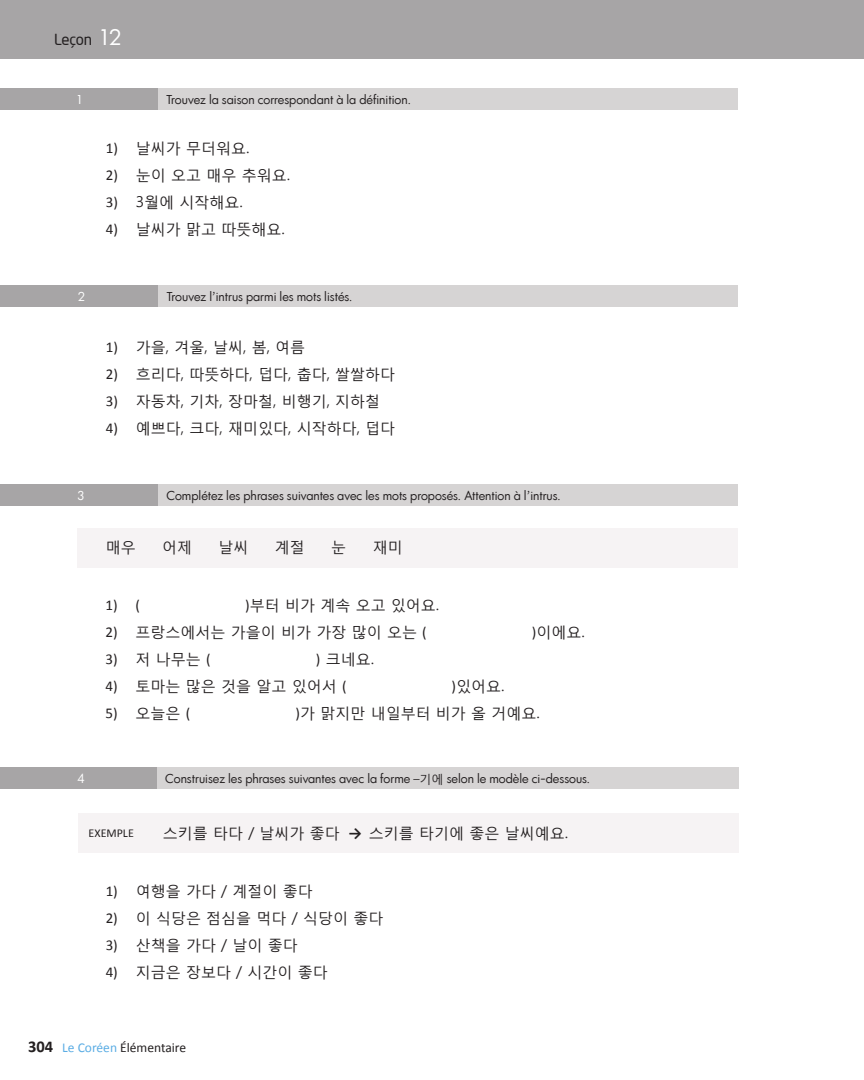
<style>
.page{position:relative;width:864px;height:1080px;background:#fff}
.page>*{position:absolute;margin:0;border:0;box-sizing:border-box;transform-origin:0 0}
.t1{font:15px "Malgun Gothic";color:#231f20}
.t2{font:15px "Calibri";color:#231f20}
.t3{font:15px "Neo Sans Pro";letter-spacing:-.01em;color:#231f20}
.t4{font:13.5px "Calibri";color:#231f20}
.Dialogue_Title{font:12px "Luz Sans";color:#231f20}
.Dialogue_Title-2{font:12px "Calibri";color:#231f20}
.t5{font:12px "Luz Sans";color:#fff}
.s1{font-family:"Luz Sans";font-size:21px;color:#fff}
.s2{font-family:"Calibri"}
.s3{font-family:"Malgun Gothic"}
.s4{font-family:"Calibri";font-weight:700}
.s5{font-weight:700;font-size:16.5px}
.s6{color:#5bade4}
</style>
<div class="page">
<div style="left:0;top:0;width:864px;height:59px;background:#a7a5a6"></div>
<div style="left:0;top:88px;width:158px;height:21px;background:#a7a5a6"></div>
<div style="left:158px;top:88px;width:580px;height:21px;background:#d6d4d4"></div>
<div style="left:0;top:286px;width:159px;height:21px;background:#a7a5a6"></div>
<div style="left:159px;top:286px;width:579px;height:21px;background:#d6d4d4"></div>
<div style="left:0;top:484px;width:158px;height:22px;background:#a7a5a6"></div>
<div style="left:158px;top:484px;width:580px;height:22px;background:#d6d4d4"></div>
<div style="left:78px;top:528px;width:660px;height:40px;background:#f6f3f4"></div>
<div style="left:0;top:768px;width:157px;height:21px;background:#a7a5a6"></div>
<div style="left:157px;top:768px;width:581px;height:21px;background:#d6d4d4"></div>
<div style="left:78px;top:813px;width:660px;height:40px;background:#f6f3f4"></div>
<p class="t3" style="left:54px;top:30px;width:69px">Leçon <span class="s1">12</span></p>
<p class="t5" style="left:77px;top:92px;width:6px">1</p>
<p class="Dialogue_Title" style="left:166px;top:92px;width:246px">Trouvez la saison correspondant à la définition.</p>
<p class="t1" style="left:106px;top:139px;width:145px"><span class="s2">1)</span> 날씨가 무더워요.</p>
<p class="t1" style="left:106px;top:166px;width:186px"><span class="s2">2)</span> 눈이 오고 매우 추워요.</p>
<p class="t1" style="left:106px;top:193px;width:138px"><span class="s2">3)</span> 3월에 시작해요.</p>
<p class="t1" style="left:106px;top:220px;width:180px"><span class="s2">4)</span> 날씨가 맑고 따뜻해요.</p>
<p class="t5" style="left:78px;top:289px;width:9px">2</p>
<p class="Dialogue_Title" style="left:167px;top:290px;width:187px">Trouvez l’intrus parmi les mots listés.</p>
<p class="t1" style="left:106px;top:338px;width:201px"><span class="s2">1)</span> 가을, 겨울, 날씨, 봄, 여름</p>
<p class="t1" style="left:106px;top:365px;width:291px"><span class="s2">2)</span> 흐리다, 따뜻하다, 덥다, 춥다, 쌀쌀하다</p>
<p class="t1" style="left:106px;top:392px;width:276px"><span class="s2">3)</span> 자동차, 기차, 장마철, 비행기, 지하철</p>
<p class="t1" style="left:106px;top:419px;width:291px"><span class="s2">4)</span> 예쁘다, 크다, 재미있다, 시작하다, 덥다</p>
<p class="t5" style="left:77px;top:488px;width:8px">3</p>
<p class="Dialogue_Title" style="left:166px;top:488px;width:396px">Complétez les phrases suivantes avec les mots proposés. Attention à l’intrus.</p>
<p class="t1" style="left:106px;top:538px;width:31px">매우</p>
<p class="t1" style="left:162px;top:538px;width:31px">어제</p>
<p class="t1" style="left:219px;top:538px;width:31px">날씨</p>
<p class="t1" style="left:275px;top:538px;width:31px">계절</p>
<p class="t1" style="left:331px;top:538px;width:16px">눈</p>
<p class="t1" style="left:373px;top:538px;width:31px">재미</p>
<p class="t2" style="left:106px;top:595px;width:36px">1) (</p>
<p class="t1" style="left:245px;top:596px;width:195px"><span class="s2">)</span>부터 비가 계속 오고 있어요.</p>
<p class="t1" style="left:106px;top:623px;width:323px"><span class="s2">2)</span> 프랑스에서는 가을이 비가 가장 많이 오는 <span class="s2">(</span></p>
<p class="t1" style="left:532px;top:623px;width:54px"><span class="s2">)</span>이에요.</p>
<p class="t1" style="left:106px;top:650px;width:107px"><span class="s2">3)</span> 저 나무는 <span class="s2">(</span></p>
<p class="t1" style="left:316px;top:650px;width:60px"><span class="s2">)</span> 크네요.</p>
<p class="t1" style="left:106px;top:677px;width:242px"><span class="s2">4)</span> 토마는 많은 것을 알고 있어서 <span class="s2">(</span></p>
<p class="t1" style="left:452px;top:677px;width:54px"><span class="s2">)</span>있어요.</p>
<p class="t2" style="left:106px;top:703px;width:86px">5) <span class="s3">오늘은</span> (</p>
<p class="t1" style="left:296px;top:704px;width:246px"><span class="s2">)</span>가 맑지만 내일부터 비가 올 거예요.</p>
<p class="t5" style="left:77px;top:771px;width:9px">4</p>
<p class="Dialogue_Title" style="left:165px;top:771px;width:426px">Construisez les phrases suivantes avec la forme <span class="s3">–기에</span> selon le modèle ci-dessous.</p>
<p class="Dialogue_Title-2" style="left:89px;top:826px;width:47px">EXEMPLE</p>
<p class="t1" style="left:163px;top:824px;width:407px">스키를 타다 / 날씨가 좋다 <span class="s4">→</span> 스키를 타기에 좋은 날씨예요.</p>
<p class="t1" style="left:106px;top:882px;width:209px"><span class="s2">1)</span> 여행을 가다 / 계절이 좋다</p>
<p class="t1" style="left:106px;top:909px;width:279px"><span class="s2">2)</span> 이 식당은 점심을 먹다 / 식당이 좋다</p>
<p class="t1" style="left:106px;top:936px;width:194px"><span class="s2">3)</span> 산책을 가다 / 날이 좋다</p>
<p class="t1" style="left:106px;top:963px;width:224px"><span class="s2">4)</span> 지금은 장보다 / 시간이 좋다</p>
<p class="t4" style="left:28px;top:1039px;width:160px"><span class="s5">304</span> <span class="s6">Le Coréen</span> Élémentaire</p>
</div>
